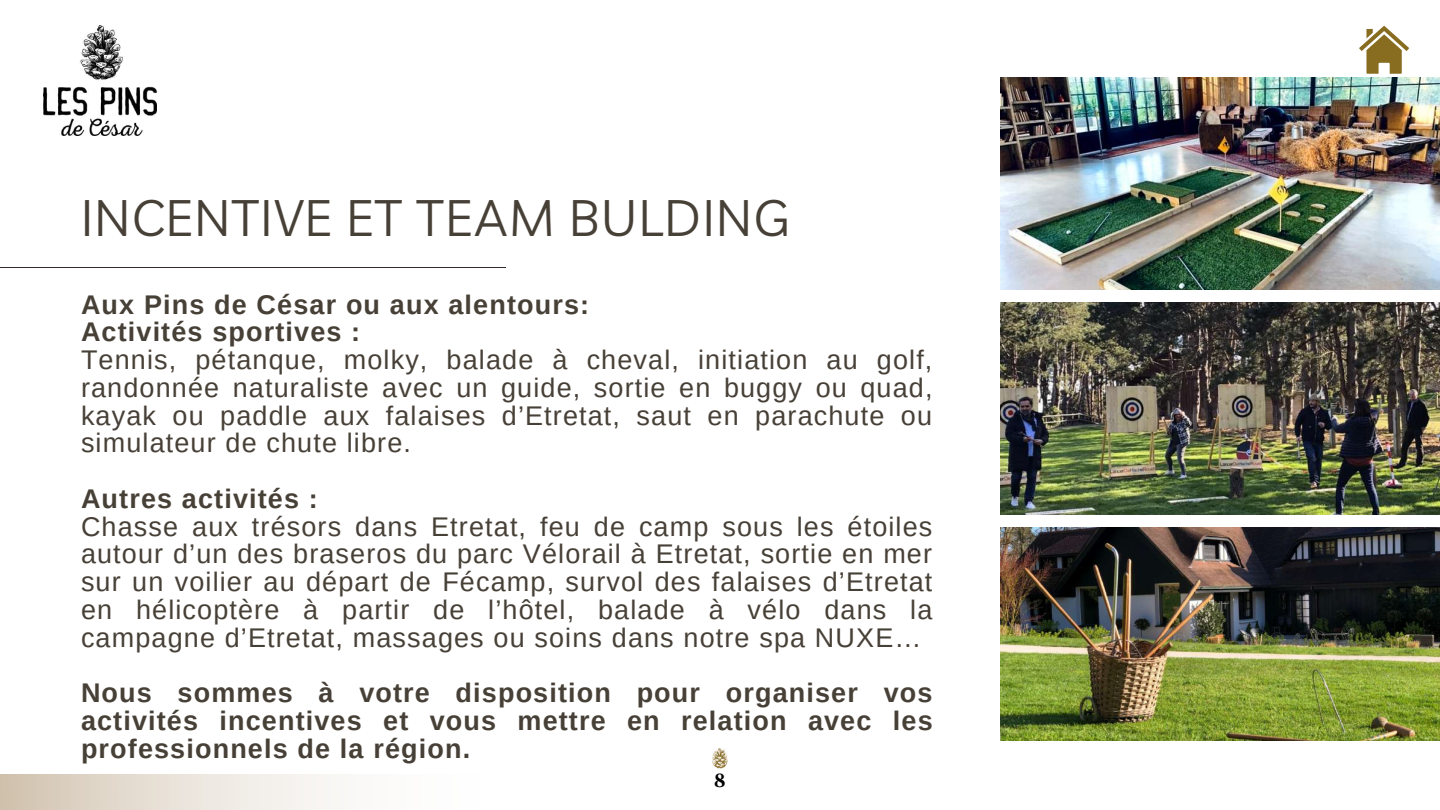
<style>
.page{position:relative;width:1440px;height:810px;background:#fff}
.page>*{position:absolute;margin:0;border:0;box-sizing:border-box;transform-origin:0 0}
.t1{font:50px "Livvic";letter-spacing:.03em;color:#474037}
.t2{font:27px/27.8px "Arimo";letter-spacing:.04em;color:#474037;text-align:justify}
.t3{font:700 27px/27.8px "Arimo";letter-spacing:.04em;color:#474037}
.t4{font:700 19px "Cinzel";color:#000}
</style>
<div class="page">
<hr style="left:0;top:267px;width:505px;height:1px;background:#352829">
<img style="left:1000px;top:77px;width:440px;height:212px">
<img style="left:44px;top:26px;width:112px;height:110px">
<img style="left:1000px;top:302px;width:440px;height:213px">
<img style="left:1000px;top:528px;width:440px;height:212px">
<div style="left:0;top:775px;width:479px;height:35px;background:linear-gradient(to right,#d6c9b7,#fff)"></div>
<img style="left:712px;top:748px;width:16px;height:21px">
<svg style="left:1359px;top:26px;width:50px;height:48px"></svg>
<h1 class="t1" style="left:81px;top:186px;width:710px">INCENTIVE ET TEAM BULDING</h1>
<p class="t3" style="left:81px;top:290px;width:510px">Aux Pins de César ou aux alentours:<br>Activités sportives :</p>
<p class="t2" style="left:81px;top:346px;width:853px">Tennis, pétanque, molky, balade à cheval, initiation au golf, randonnée naturaliste avec un guide, sortie en buggy ou quad, kayak ou paddle aux falaises d’Etretat, saut en parachute ou simulateur de chute libre.</p>
<p class="t3" style="left:81px;top:485px;width:238px">Autres activités :</p>
<p class="t2" style="left:81px;top:512px;width:853px">Chasse aux trésors dans Etretat, feu de camp sous les étoiles autour d’un des braseros du parc Vélorail à Etretat, sortie en mer sur un voilier au départ de Fécamp, survol des falaises d’Etretat en hélicoptère à partir de l’hôtel, balade à vélo dans la campagne d’Etretat, massages ou soins dans notre spa NUXE…</p>
<p class="t3" style="left:81px;top:679px;width:853px;text-align:justify">Nous sommes à votre disposition pour organiser vos activités incentives et vous mettre en relation avec les professionnels de la région.</p>
<p class="t4" style="left:714px;top:769px;width:13px">8</p>
</div>
